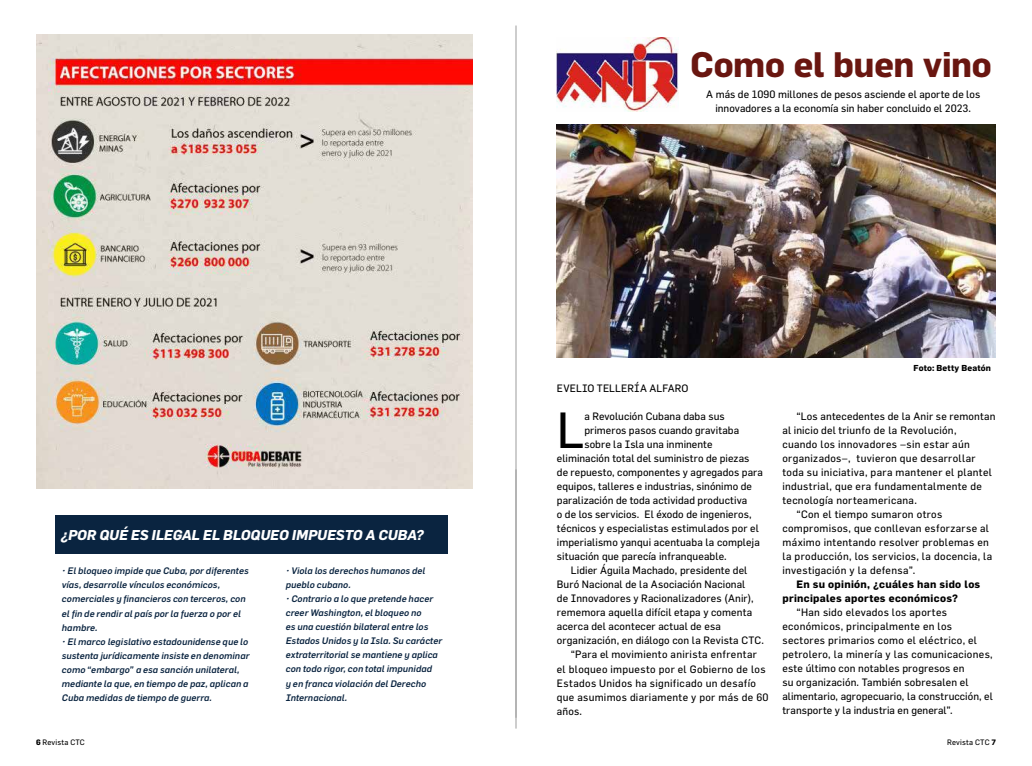
<style>
.page{position:relative;width:1032px;height:766px;background:#fff}
.page>*{position:absolute;margin:0;border:0;box-sizing:border-box;transform-origin:0 0}
.t1{font:49.8px "Flama";color:#000}
.t2{font:700 34.7px "Flama";letter-spacing:-.01em;color:#691610}
.t3{font:italic 700 14px "Flama";letter-spacing:-.005em;color:#fff}
.t4{font:10.5px/14px "Flama";letter-spacing:.015em;color:#000;text-align:center}
.t5{font:700 10.5px/14px "Flama";letter-spacing:.03em;color:#000}
.t6{font:italic 500 9.3px/14px "Flama";letter-spacing:.01em;color:#0a2440}
.t7{font:700 8.5px "Flama";letter-spacing:.02em;color:#000}
.t8{font:7.7px "Flama";letter-spacing:.02em;color:#000}
.s1{font-weight:700}
</style>
<div class="page">
<hr style="left:515px;top:26px;width:1px;height:702px;background:#9d9d9c">
<img style="left:557px;top:38px;width:122px;height:73px">
<img style="left:557px;top:125px;width:439px;height:232px">
<div style="left:55px;top:514px;width:393px;height:39px;background:#0a2440"></div>
<img style="left:36px;top:34px;width:436px;height:454px">
<h2 class="t2" style="left:690px;top:44px;width:303px">Como el buen vino</h2>
<p class="t4" style="left:706px;top:87px;width:275px">A más de 1090 millones de pesos asciende el aporte de los innovadores a la economía sin haber concluido el 2023.</p>
<h3 class="t3" style="left:61px;top:526px;width:365px">¿POR QUÉ ES ILEGAL EL BLOQUEO IMPUESTO A CUBA?</h3>
<p class="t6" style="left:62px;top:563px;width:188px">• El bloqueo impide que Cuba, por diferentes vías, desarrolle vínculos económicos, comerciales y financieros con terceros, con el fin de rendir al país por la fuerza o por el hambre.</p>
<p class="t6" style="left:62px;top:633px;width:189px">• El marco legislativo estadounidense que lo sustenta jurídicamente insiste en denominar como “embargo” a esa sanción unilateral, mediante la que, en tiempo de paz, aplican a Cuba medidas de tiempo de guerra.</p>
<p class="t6" style="left:286px;top:563px;width:141px">• Viola los derechos humanos del pueblo cubano.</p>
<p class="t6" style="left:286px;top:591px;width:158px">• Contrario a lo que pretende hacer creer Washington, el bloqueo no<br>es una cuestión bilateral entre los<br>Estados Unidos y la Isla. Su carácter extraterritorial se mantiene y aplica con todo rigor, con total impunidad<br>y en franca violación del Derecho<br>Internacional.</p>
<p class="t4" style="left:557px;top:381px;width:133px">EVELIO TELLERÍA ALFARO</p>
<h1 class="t1" style="left:557px;top:400px;width:29px">L</h1>
<p class="t4" style="left:584px;top:409px;width:142px">a Revolución Cubana daba sus</p>
<p class="t4" style="left:584px;top:423px;width:156px">primeros pasos cuando gravitaba</p>
<p class="t4" style="left:584px;top:437px;width:130px">sobre la Isla una inminente</p>
<p class="t4" style="left:557px;top:451px;width:194px">eliminación total del suministro de piezas</p>
<p class="t4" style="left:557px;top:465px;width:207px">de repuesto, componentes y agregados para</p>
<p class="t4" style="left:557px;top:479px;width:197px">equipos, talleres e industrias, sinónimo de</p>
<p class="t4" style="left:557px;top:493px;width:192px">paralización de toda actividad productiva</p>
<p class="t4" style="left:557px;top:507px;width:196px">o de los servicios. El éxodo de ingenieros,</p>
<p class="t4" style="left:557px;top:521px;width:203px">técnicos y especialistas estimulados por el</p>
<p class="t4" style="left:557px;top:535px;width:204px">imperialismo yanqui acentuaba la compleja</p>
<p class="t4" style="left:557px;top:549px;width:171px">situación que parecía infranqueable.</p>
<p class="t4" style="left:571px;top:563px;width:178px">Lidier Águila Machado, presidente del</p>
<p class="t4" style="left:557px;top:577px;width:190px">Buró Nacional de la Asociación Nacional</p>
<p class="t4" style="left:557px;top:591px;width:198px">de Innovadores y Racionalizadores (Anir),</p>
<p class="t4" style="left:557px;top:605px;width:197px">rememora aquella difícil etapa y comenta</p>
<p class="t4" style="left:557px;top:619px;width:166px">acerca del acontecer actual de esa</p>
<p class="t4" style="left:557px;top:633px;width:209px">organización, en diálogo con la Revista CTC.</p>
<p class="t4" style="left:571px;top:647px;width:188px">“Para el movimiento anirista enfrentar</p>
<p class="t4" style="left:557px;top:661px;width:210px">el bloqueo impuesto por el Gobierno de los</p>
<p class="t4" style="left:557px;top:675px;width:201px">Estados Unidos ha significado un desafío</p>
<p class="t4" style="left:557px;top:689px;width:213px">que asumimos diariamente y por más de 60</p>
<p class="t4" style="left:557px;top:703px;width:27px">años.</p>
<p class="t7" style="left:913px;top:363px;width:79px">Foto: Betty Beatón</p>
<p class="t4" style="left:796px;top:409px;width:201px">“Los antecedentes de la Anir se remontan</p>
<p class="t4" style="left:782px;top:423px;width:176px">al inicio del triunfo de la Revolución,</p>
<p class="t4" style="left:782px;top:437px;width:189px">cuando los innovadores –sin estar aún</p>
<p class="t4" style="left:782px;top:451px;width:195px">organizados–, tuvieron que desarrollar</p>
<p class="t4" style="left:782px;top:465px;width:211px">toda su iniciativa, para mantener el plantel</p>
<p class="t4" style="left:782px;top:479px;width:201px">industrial, que era fundamentalmente de</p>
<p class="t4" style="left:782px;top:493px;width:136px">tecnología norteamericana.</p>
<p class="t4" style="left:796px;top:507px;width:147px">“Con el tiempo sumaron otros</p>
<p class="t4" style="left:782px;top:521px;width:208px">compromisos, que conllevan esforzarse al</p>
<p class="t4" style="left:782px;top:535px;width:208px">máximo intentando resolver problemas en</p>
<p class="t4" style="left:782px;top:549px;width:211px">la producción, los servicios, la docencia, la</p>
<p class="t4" style="left:782px;top:563px;width:134px">investigación y la defensa”.</p>
<p class="t5" style="left:782px;top:577px;width:199px;text-indent:14px">En su opinión, ¿cuáles han sido los principales aportes económicos?</p>
<p class="t4" style="left:782px;top:605px;width:212px;text-align:left;text-indent:14px">“Han sido elevados los aportes económicos, principalmente en los sectores primarios como el eléctrico, el petrolero, la minería y las comunicaciones, este último con notables progresos en<br>su organización. También sobresalen el alimentario, agropecuario, la construcción, el transporte y la industria en general”.</p>
<p class="t8" style="left:36px;top:737px;width:50px"><span class="s1">6</span> Revista CTC</p>
<p class="t8" style="left:947px;top:737px;width:50px">Revista CTC <span class="s1">7</span></p>
</div>
